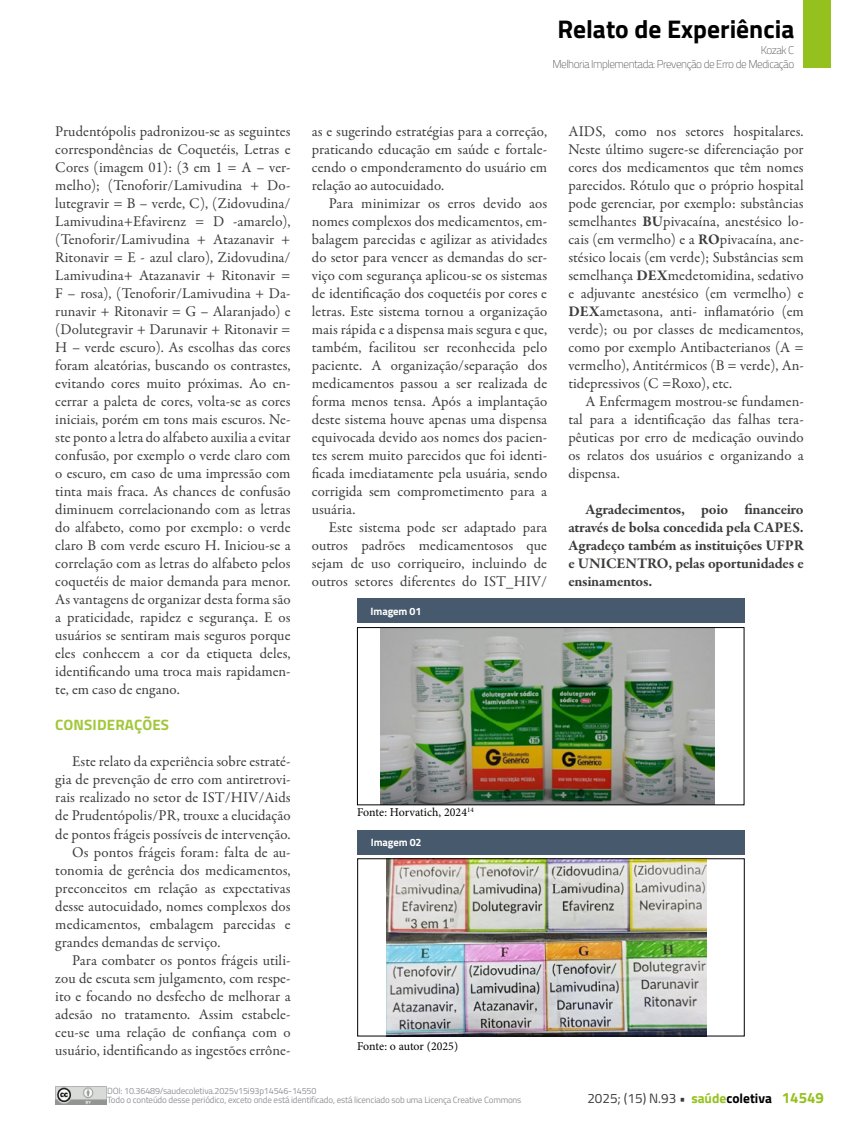
<style>
.page{position:relative;width:859px;height:1132px;background:#fff}
.page>*{position:absolute;margin:0;border:0;box-sizing:border-box;transform-origin:0 0}
.t1{font:700 25.5px "Titillium";color:#000}
.t2{font:15px/18px "Garamond Premr Pro";letter-spacing:.005em;color:#3c3c3b;text-align:justify}
.t3{font:700 15px/18px "Garamond Premr Pro";letter-spacing:-.01em;color:#3c3c3b;text-align:justify}
.t4{font:700 15px "Titillium";letter-spacing:.01em;color:#a2c73a}
.t5{font:13.5px "Titillium";color:#3c3c3b}
.t6{font:12px "Minion Pro";color:#000}
.t7{font:100 11.25px/13.5px "Titillium";letter-spacing:-.04em;color:#3c3c3b;text-align:right}
.t8{font:700 10.65px "Titillium";letter-spacing:-.01em;color:#fff}
.t9{font:9px/9.4px "Titillium";letter-spacing:-.02em;color:#939398}
.s1{font-weight:700}
.s2{font-weight:700;color:#95c11f}
.s3{font-weight:700;color:#000}
.s4{font-weight:700;font-size:15px;color:#95c11f}
</style>
<div class="page">
<div style="left:804px;top:0;width:27px;height:68px;background:#95c11f"></div>
<img style="left:55px;top:1086px;width:52px;height:17px">
<img style="left:381px;top:629px;width:333px;height:173px">
<div style="left:357px;top:627px;width:387px;height:177px;border:1px solid #000"></div>
<div style="left:357px;top:598px;width:387px;height:24px;background:#47596c"></div>
<img style="left:387px;top:860px;width:319px;height:173px">
<div style="left:357px;top:858px;width:387px;height:177px;border:1px solid #000"></div>
<div style="left:357px;top:829px;width:388px;height:24px;background:#47596c"></div>
<h1 class="t1" style="left:557px;top:10px;width:238px">Relato de Experiência</h1>
<p class="t7" style="left:552px;top:43px;width:243px">Kozak C<br>Melhoria Implementada: Prevenção de Erro de Medicação</p>
<p class="t2" style="left:55px;top:122px;width:237px">Prudentópolis padronizou-se as seguintes correspondências de Coquetéis, Letras e Cores (imagem 01): (3 em 1 = A – ver&shy;melho); (Tenoforir/Lamivudina + Do&shy;lutegravir = B – verde, C), (Zidovudina/ Lamivudina+Efavirenz = D -amarelo), (Tenoforir/Lamivudina + Atazanavir + Ritonavir = E - azul claro), Zidovudina/ Lamivudina+ Atazanavir + Ritonavir = F – rosa), (Tenoforir/Lamivudina + Da&shy;runavir + Ritonavir = G – Alaranjado) e (Dolutegravir + Darunavir + Ritonavir = H – verde escuro). As escolhas das cores foram aleatórias, buscando os contrastes, evitando cores muito próximas. Ao en&shy;cerrar a paleta de cores, volta-se as cores iniciais, porém em tons mais escuros. Ne&shy;ste ponto a letra do alfabeto auxilia a evitar confusão, por exemplo o verde claro com o escuro, em caso de uma impressão com tinta mais fraca. As chances de confusão diminuem correlacionando com as letras do alfabeto, como por exemplo: o verde claro B com verde escuro H. Iniciou-se a correlação com as letras do alfabeto pelos coquetéis de maior demanda para menor.<br>As vantagens de organizar desta forma são a praticidade, rapidez e segurança. E os usuários se sentiram mais seguros porque eles conhecem a cor da etiqueta deles, identificando uma troca mais rapidamen&shy;te, em caso de engano.</p>
<p class="t4" style="left:55px;top:713px;width:115px">CONSIDERAÇÕES</p>
<p class="t2" style="left:72px;top:752px;width:220px">Este relato da experiência sobre estraté-</p>
<p class="t2" style="left:55px;top:770px;width:237px">gia de prevenção de erro com antiretrovi-</p>
<p class="t2" style="left:55px;top:788px;width:237px">rais realizado no setor de IST/HIV/Aids</p>
<p class="t2" style="left:55px;top:806px;width:237px">de Prudentópolis/PR, trouxe a elucidação</p>
<p class="t2" style="left:55px;top:824px;width:237px">de pontos frágeis possíveis de intervenção.</p>
<p class="t2" style="left:72px;top:842px;width:220px">Os pontos frágeis foram: falta de au-</p>
<p class="t2" style="left:55px;top:860px;width:237px">tonomia de gerência dos medicamentos,</p>
<p class="t2" style="left:55px;top:878px;width:237px">preconceitos em relação as expectativas</p>
<p class="t2" style="left:55px;top:896px;width:237px">desse autocuidado, nomes complexos dos</p>
<p class="t2" style="left:55px;top:914px;width:237px">medicamentos, embalagem parecidas e</p>
<p class="t2" style="left:55px;top:932px;width:167px">grandes demandas de serviço.</p>
<p class="t2" style="left:72px;top:950px;width:220px">Para combater os pontos frágeis utili-</p>
<p class="t2" style="left:55px;top:968px;width:237px">zou de escuta sem julgamento, com respe-</p>
<p class="t2" style="left:55px;top:986px;width:237px">ito e focando no desfecho de melhorar a</p>
<p class="t2" style="left:55px;top:1004px;width:237px">adesão no tratamento. Assim estabele-</p>
<p class="t2" style="left:55px;top:1022px;width:237px">ceu-se uma relação de confiança com o</p>
<p class="t2" style="left:55px;top:1040px;width:237px">usuário, identificando as ingestões errône-</p>
<p class="t2" style="left:312px;top:122px;width:237px">as e sugerindo estratégias para a correção, praticando educação em saúde e fortale&shy;cendo o emponderamento do usuário em relação ao autocuidado.</p>
<p class="t2" style="left:312px;top:194px;width:237px;text-indent:17px">Para minimizar os erros devido aos nomes complexos dos medicamentos, em&shy;balagem parecidas e agilizar as atividades do setor para vencer as demandas do ser&shy;viço com segurança aplicou-se os sistemas de identificação dos coquetéis por cores e letras. Este sistema tornou a organização mais rápida e a dispensa mais segura e que, também, facilitou ser reconhecida pelo paciente. A organização/separação dos medicamentos passou a ser realizada de forma menos tensa. Após a implantação deste sistema houve apenas uma dispensa equivocada devido aos nomes dos pacien&shy;tes serem muito parecidos que foi identi&shy;ficada imediatamente pela usuária, sendo corrigida sem comprometimento para a usuária.</p>
<p class="t2" style="left:312px;top:518px;width:237px;text-indent:17px">Este sistema pode ser adaptado para outros padrões medicamentosos que sejam de uso corriqueiro, incluindo de outros setores diferentes do IST_HIV/</p>
<p class="t8" style="left:371px;top:603px;width:52px">Imagem 01</p>
<p class="t2" style="left:568px;top:122px;width:237px">AIDS, como nos setores hospitalares.<br>Neste último sugere-se diferenciação por cores dos medicamentos que têm nomes parecidos. Rótulo que o próprio hospital pode gerenciar, por exemplo: substâncias semelhantes <span class="s1">BU</span>pivacaína, anestésico lo&shy;cais (em vermelho) e a <span class="s1">RO</span>pivacaína, ane&shy;stésico locais (em verde); Substâncias sem semelhança <span class="s1">DEX</span>medetomidina, sedativo e adjuvante anestésico (em vermelho) e <span class="s1">DEX</span>ametasona, anti- inflamatório (em verde); ou por classes de medicamentos, como por exemplo Antibacterianos (A = vermelho), Antitérmicos (B = verde), An&shy;tidepressivos (C =Roxo), etc.</p>
<p class="t2" style="left:568px;top:392px;width:237px;text-indent:17px">A Enfermagem mostrou-se fundamen&shy;tal para a identificação das falhas tera&shy;pêuticas por erro de medicação ouvindo os relatos dos usuários e organizando a dispensa.</p>
<p class="t3" style="left:568px;top:500px;width:237px;text-indent:17px">Agradecimentos, poio financeiro através de bolsa concedida pela CAPES.<br>Agradeço também as instituições UFPR e UNICENTRO, pelas oportunidades e ensinamentos.</p>
<p class="t6" style="left:357px;top:803px;width:118px">Fonte: Horvatich, 2024<sup>14</sup></p>
<p class="t8" style="left:371px;top:834px;width:52px">Imagem 02</p>
<p class="t6" style="left:357px;top:1038px;width:102px">Fonte: o autor (2025)</p>
<p class="t9" style="left:107px;top:1085px;width:416px">DOI: 10.36489/saudecoletiva.2025v15i93p14546-14550<br>Todo o conteúdo desse periódico, exceto onde está identificado, está licenciado sob uma Licença Creative Commons</p>
<p class="t5" style="left:587px;top:1087px;width:238px">2025; (15) N.93 <span class="s1">•</span> <span class="s2">saúde</span><span class="s3">coletiva</span> <span class="s4">14549</span></p>
</div>
